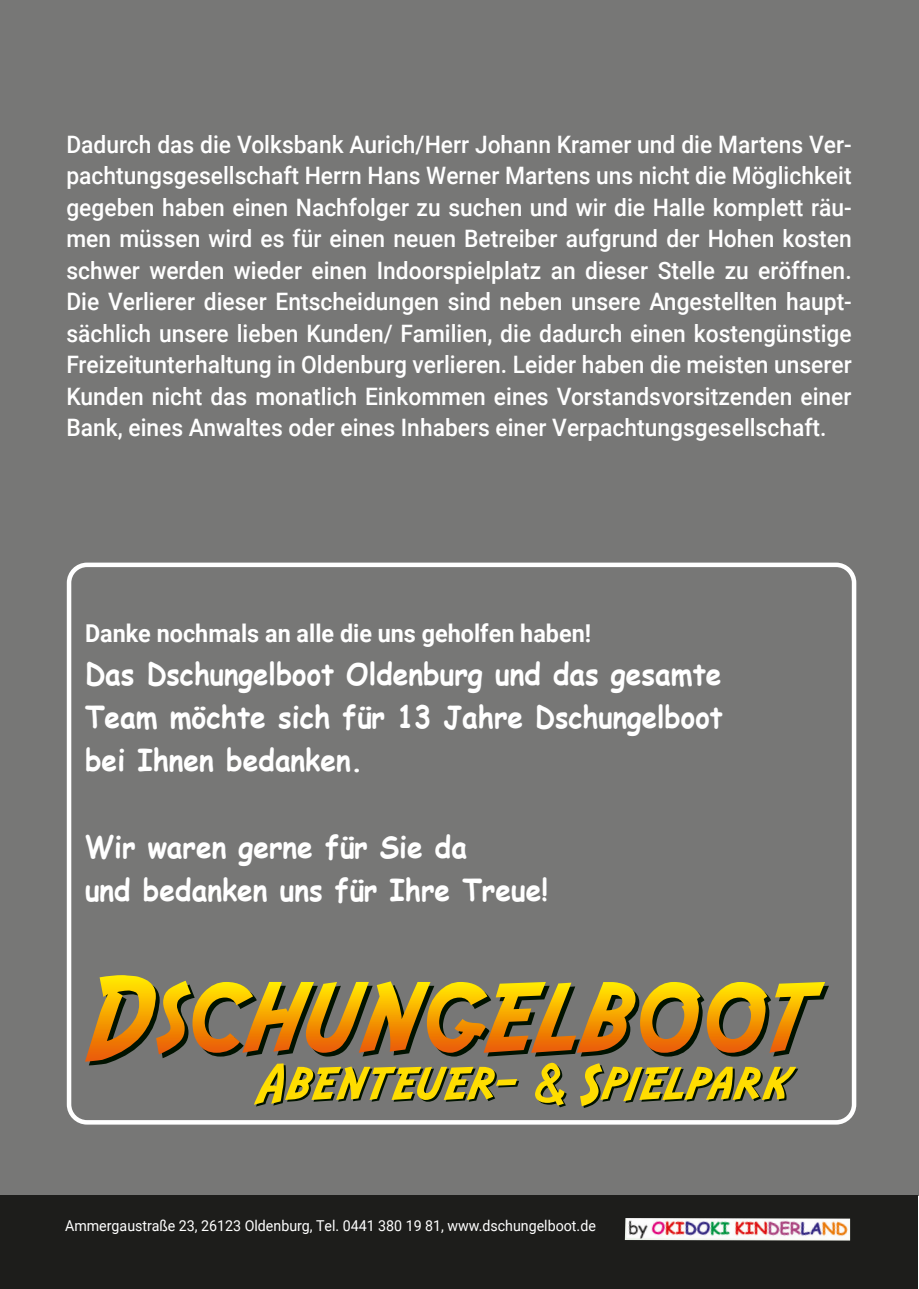
<style>
.page{position:relative;width:919px;height:1289px;background:#fff}
.page>*{position:absolute;margin:0;border:0;box-sizing:border-box;transform-origin:0 0}
.t1{font:700 30.45px "Comic Sans MS";color:#fff;scale:.92 1}
.t2{font:700 24.6px "Roboto";color:#fff;scale:.95 1}
.t3{font:500 24px/31.5px "Roboto";color:#fff;text-align:justify;scale:.95 1}
.t4{font:15px "Roboto";color:#fff;scale:.95 1}
</style>
<div class="page">
<div style="left:0;top:0;width:918px;height:1195px;background:#777776"></div>
<div style="left:0;top:1195px;width:917px;height:93px;background:#1d1d1b"></div>
<img style="left:624px;top:1218px;width:226px;height:22px">
<svg style="left:85px;top:975px;width:743px;height:132px"></svg>
<div style="left:67px;top:562px;width:789px;height:562px;border:4px solid #fff;border-radius:18px"></div>
<p class="t3" style="left:66px;top:128px;width:828px">Dadurch das die Volksbank Aurich/Herr Johann Kramer und die Martens Ver&shy;pachtungsgesellschaft Herrn Hans Werner Martens uns nicht die Möglichkeit gegeben haben einen Nachfolger zu suchen und wir die Halle komplett räu&shy;men müssen wird es für einen neuen Betreiber aufgrund der Hohen kosten schwer werden wieder einen Indoorspielplatz an dieser Stelle zu eröffnen.<br>Die Verlierer dieser Entscheidungen sind neben unsere Angestellten haupt&shy;sächlich unsere lieben Kunden/ Familien, die dadurch einen kostengünstige Freizeitunterhaltung in Oldenburg verlieren. Leider haben die meisten unserer Kunden nicht das monatlich Einkommen eines Vorstandsvorsitzenden einer Bank, eines Anwaltes oder eines Inhabers einer Verpachtungsgesellschaft.</p>
<p class="t2" style="left:85px;top:615px;width:534px">Danke nochmals an alle die uns geholfen haben!</p>
<p class="t1" style="left:85px;top:651px;width:693px">Das Dschungelboot Oldenburg und das gesamte</p>
<p class="t1" style="left:85px;top:694px;width:694px">Team möchte sich für 13 Jahre Dschungelboot</p>
<p class="t1" style="left:85px;top:738px;width:304px">bei Ihnen bedanken.</p>
<p class="t1" style="left:85px;top:824px;width:416px">Wir waren gerne für Sie da</p>
<p class="t1" style="left:85px;top:867px;width:504px">und bedanken uns für Ihre Treue!</p>
<p class="t4" style="left:65px;top:1215px;width:560px">Ammergaustraße 23, 26123 Oldenburg, Tel. 0441 380 19 81, www.dschungelboot.de</p>
</div>
